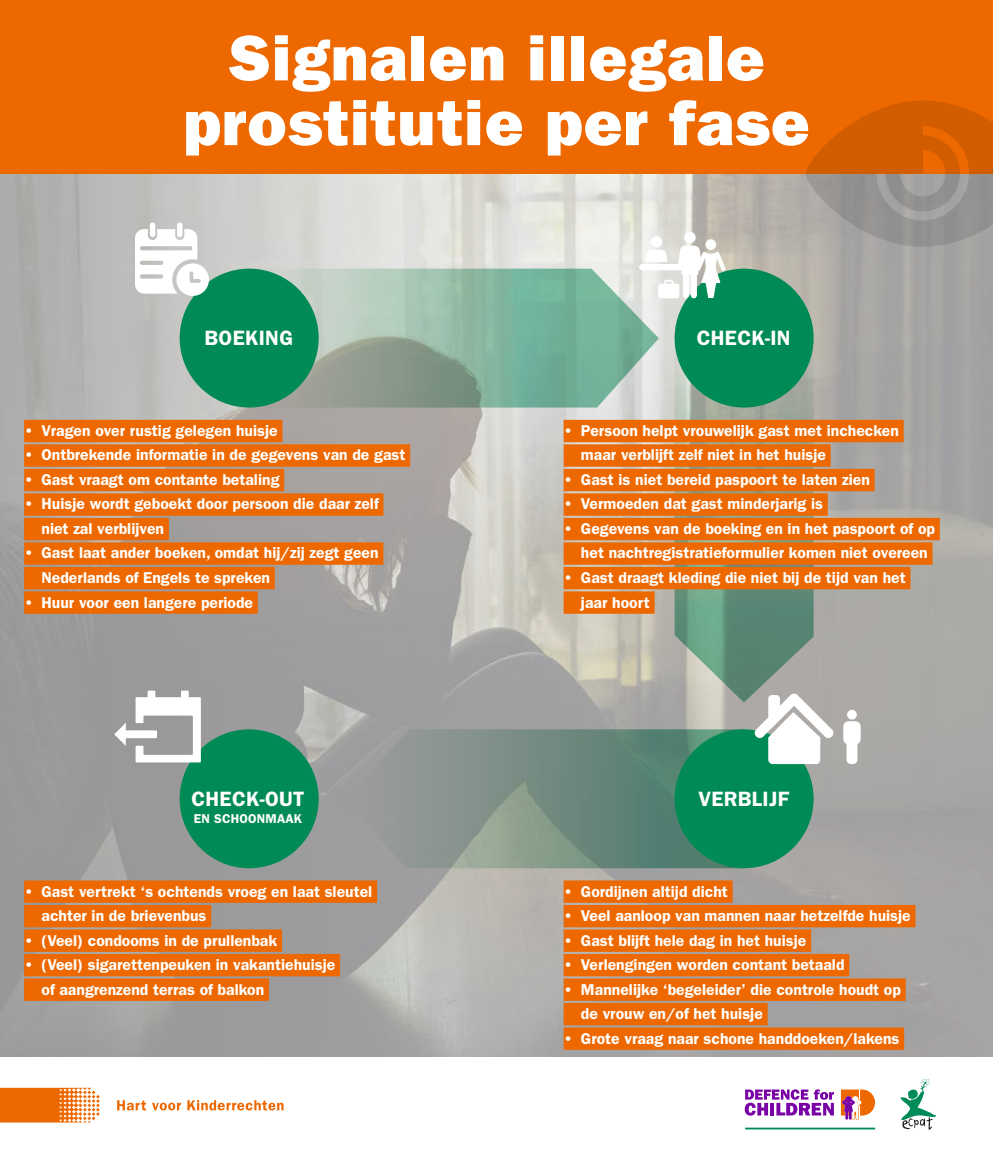
<style>
.page{position:relative;width:993px;height:1161px;background:#fff}
.page>*{position:absolute;margin:0;border:0;box-sizing:border-box;transform-origin:0 0}
.t1{font:64.75px/64.8px "ITC Franklin Gothic Std Hvy";letter-spacing:.015em;color:#fff;text-align:center}
.t2{font:600 20.82px "ITC Franklin Gothic Std";letter-spacing:.015em;color:#fff}
.t3{font:600 15.75px/24.5px "ITC Franklin Gothic Std";color:#fff}
.t4{font:600 12.78px "ITC Franklin Gothic Std";letter-spacing:.015em;color:#fff}
</style>
<div class="page">
<img style="left:0;top:174px;width:992px;height:883px">
<div style="left:0;top:0;width:992px;height:174px;background:#ee6800"></div>
<div style="left:180px;top:729px;width:138px;height:139px;background:#008a55;border-radius:50%"></div>
<svg style="left:257px;top:269px;width:401px;height:138px;background:#92b6a4"></svg>
<svg style="left:342px;top:729px;width:393px;height:139px;background:#7c9087"></svg>
<svg style="left:674px;top:346px;width:139px;height:356px;background:#819d8b"></svg>
<div style="left:180px;top:269px;width:138px;height:138px;background:#008a55;border-radius:50%"></div>
<div style="left:674px;top:269px;width:139px;height:138px;background:#008a55;border-radius:50%"></div>
<div style="left:674px;top:729px;width:139px;height:139px;background:#008a55;border-radius:50%"></div>
<div style="left:24px;top:420px;width:258px;height:22px;background:#ee6800"></div>
<div style="left:24px;top:444px;width:386px;height:23px;background:#ee6800"></div>
<div style="left:24px;top:469px;width:260px;height:22px;background:#ee6800"></div>
<div style="left:24px;top:493px;width:359px;height:23px;background:#ee6800"></div>
<div style="left:24px;top:518px;width:145px;height:22px;background:#ee6800"></div>
<div style="left:24px;top:542px;width:359px;height:23px;background:#ee6800"></div>
<div style="left:24px;top:567px;width:251px;height:22px;background:#ee6800"></div>
<div style="left:24px;top:591px;width:234px;height:23px;background:#ee6800"></div>
<div style="left:24px;top:880px;width:353px;height:23px;background:#ee6800"></div>
<div style="left:24px;top:905px;width:187px;height:22px;background:#ee6800"></div>
<div style="left:24px;top:929px;width:258px;height:23px;background:#ee6800"></div>
<div style="left:24px;top:954px;width:316px;height:22px;background:#ee6800"></div>
<div style="left:24px;top:978px;width:245px;height:23px;background:#ee6800"></div>
<div style="left:563px;top:420px;width:340px;height:22px;background:#ee6800"></div>
<div style="left:563px;top:444px;width:267px;height:23px;background:#ee6800"></div>
<div style="left:563px;top:469px;width:311px;height:22px;background:#ee6800"></div>
<div style="left:563px;top:493px;width:264px;height:23px;background:#ee6800"></div>
<div style="left:563px;top:518px;width:376px;height:22px;background:#ee6800"></div>
<div style="left:563px;top:542px;width:369px;height:23px;background:#ee6800"></div>
<div style="left:563px;top:567px;width:347px;height:22px;background:#ee6800"></div>
<div style="left:563px;top:591px;width:91px;height:23px;background:#ee6800"></div>
<div style="left:563px;top:880px;width:169px;height:23px;background:#ee6800"></div>
<div style="left:563px;top:905px;width:352px;height:22px;background:#ee6800"></div>
<div style="left:563px;top:929px;width:247px;height:23px;background:#ee6800"></div>
<div style="left:563px;top:954px;width:286px;height:22px;background:#ee6800"></div>
<div style="left:563px;top:978px;width:342px;height:23px;background:#ee6800"></div>
<div style="left:563px;top:1003px;width:204px;height:22px;background:#ee6800"></div>
<div style="left:563px;top:1027px;width:340px;height:23px;background:#ee6800"></div>
<div style="left:150px;top:222px;width:5px;height:15px;background:#fff;border-radius:3px"></div>
<div style="left:177px;top:222px;width:5px;height:15px;background:#fff;border-radius:3px"></div>
<svg style="left:135px;top:229px;width:74px;height:67px"></svg>
<div style="left:650px;top:236px;width:12px;height:12px;background:#fff;border-radius:50%"></div>
<div style="left:684px;top:232px;width:11px;height:11px;background:#fff;border-radius:50%"></div>
<svg style="left:638px;top:246px;width:87px;height:53px"></svg>
<div style="left:705px;top:239px;width:11px;height:11px;background:#fff;border-radius:50%"></div>
<svg style="left:753px;top:694px;width:80px;height:70px"></svg>
<div style="left:846px;top:710px;width:10px;height:9px;background:#fff;border-radius:50%"></div>
<svg style="left:843px;top:721px;width:17px;height:43px"></svg>
<svg style="left:114px;top:691px;width:87px;height:71px"></svg>
<svg style="left:805px;top:100px;width:187px;height:147px"></svg>
<svg style="left:117px;top:1100px;width:29px;height:10px"></svg>
<svg style="left:152px;top:1102px;width:29px;height:8px"></svg>
<svg style="left:187px;top:1100px;width:96px;height:10px"></svg>
<svg style="left:0;top:1088px;width:100px;height:34px;background:#f18633"></svg>
<hr style="left:744px;top:1127px;width:130px;height:2px;background:#008a56">
<svg style="left:840px;top:1089px;width:34px;height:31px"></svg>
<svg style="left:744px;top:1089px;width:89px;height:26px"></svg>
<svg style="left:900px;top:1079px;width:35px;height:51px"></svg>
<h1 class="t1" style="left:183px;top:26px;width:627px">Signalen illegale prostitutie per fase</h1>
<h2 class="t2" style="left:204px;top:326px;width:90px">BOEKING</h2>
<h2 class="t2" style="left:696px;top:326px;width:95px">CHECK-IN</h2>
<p class="t3" style="left:24px;top:418px;width:255px">• Vragen over rustig gelegen huisje</p>
<p class="t3" style="left:24px;top:443px;width:382px">• Ontbrekende informatie in de gegevens van de gast</p>
<p class="t3" style="left:24px;top:467px;width:257px">• Gast vraagt om contante betaling</p>
<p class="t3" style="left:41px;top:492px;width:338px;text-indent:-17px">• Huisje wordt geboekt door persoon die daar zelf niet zal verblijven</p>
<p class="t3" style="left:41px;top:541px;width:338px;text-indent:-17px">• Gast laat ander boeken, omdat hij/zij zegt geen<br>Nederlands of Engels te spreken</p>
<p class="t3" style="left:24px;top:590px;width:230px">• Huur voor een langere periode</p>
<h2 class="t2" style="left:191px;top:786px;width:114px">CHECK-OUT</h2>
<p class="t4" style="left:194px;top:811px;width:110px">EN SCHOONMAAK</p>
<p class="t3" style="left:41px;top:879px;width:332px;text-indent:-17px">• Gast vertrekt ‘s ochtends vroeg en laat sleutel achter in de brievenbus</p>
<p class="t3" style="left:24px;top:928px;width:254px">• (Veel) condooms in de prullenbak</p>
<p class="t3" style="left:41px;top:952px;width:295px;text-indent:-17px">• (Veel) sigarettenpeuken in vakantiehuisje of aangrenzend terras of balkon</p>
<p class="t3" style="left:580px;top:418px;width:319px;text-indent:-17px">• Persoon helpt vrouwelijk gast met inchecken maar verblijft zelf niet in het huisje</p>
<p class="t3" style="left:563px;top:467px;width:308px">• Gast is niet bereid paspoort te laten zien</p>
<p class="t3" style="left:563px;top:492px;width:261px">• Vermoeden dat gast minderjarig is</p>
<p class="t3" style="left:580px;top:516px;width:355px;text-indent:-17px">• Gegevens van de boeking en in het paspoort of op het nachtregistratieformulier komen niet overeen</p>
<p class="t3" style="left:580px;top:565px;width:326px;text-indent:-17px">• Gast draagt kleding die niet bij de tijd van het jaar hoort</p>
<h2 class="t2" style="left:698px;top:786px;width:92px">VERBLIJF</h2>
<p class="t3" style="left:563px;top:879px;width:166px">• Gordijnen altijd dicht</p>
<p class="t3" style="left:563px;top:903px;width:348px">• Veel aanloop van mannen naar hetzelfde huisje</p>
<p class="t3" style="left:563px;top:928px;width:244px">• Gast blijft hele dag in het huisje</p>
<p class="t3" style="left:563px;top:952px;width:282px">• Verlengingen worden contant betaald</p>
<p class="t3" style="left:580px;top:977px;width:321px;text-indent:-17px">• Mannelijke ‘begeleider’ die controle houdt op de vrouw en/of het huisje</p>
<p class="t3" style="left:563px;top:1026px;width:337px">• Grote vraag naar schone handdoeken/lakens</p>
</div>
